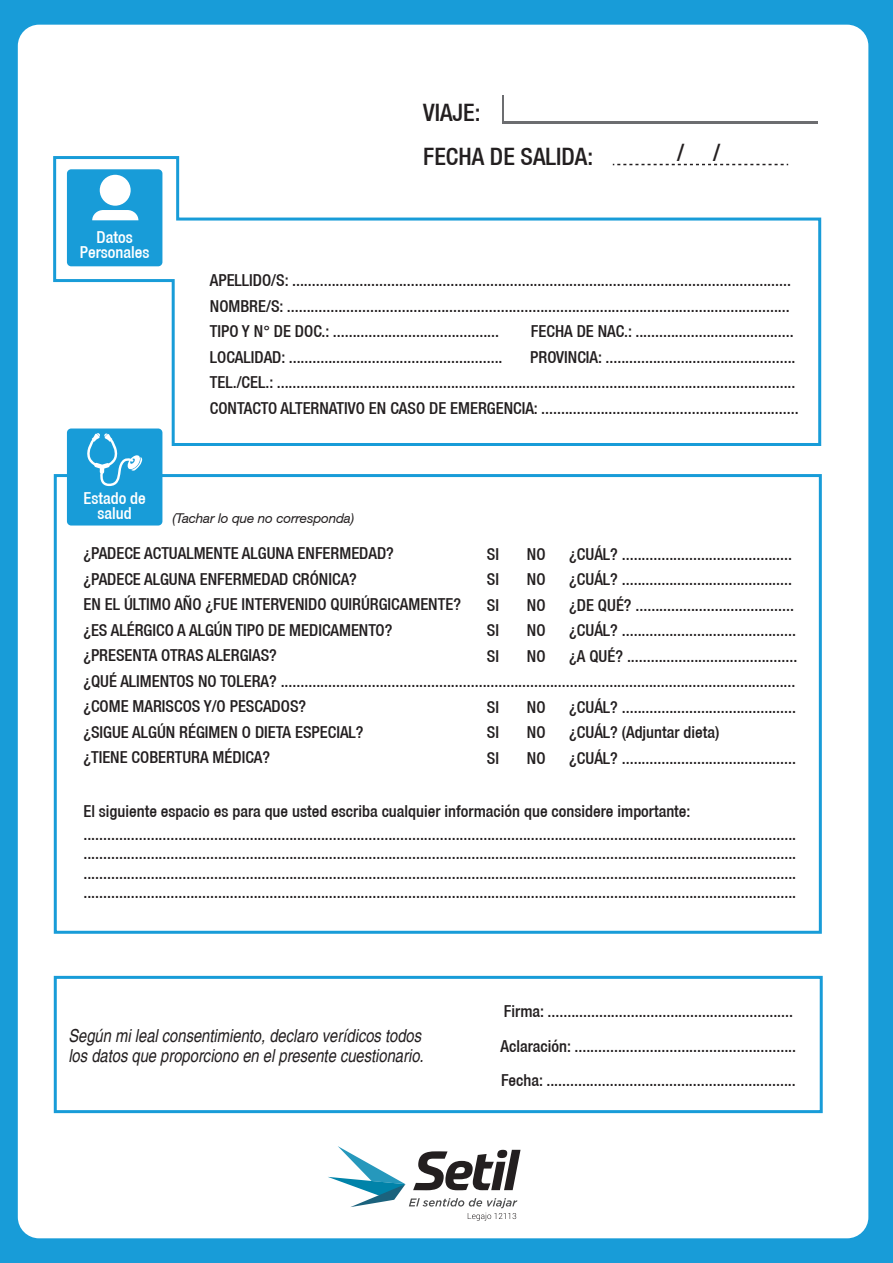
<style>
.page{position:relative;width:893px;height:1263px;background:#189cd8}
.page>*{position:absolute;margin:0;border:0;box-sizing:border-box;transform-origin:0 0}
.t1{font:500 condensed 24px "Helvetica 67";color:#231f20}
.t2{font:italic condensed 18px/19.5px "Helvetica";color:#231f20}
.t3{font:500 condensed 16.5px/25.5px "Helvetica 67";color:#231f20}
.t4{font:500 condensed 16.5px/15px "Helvetica 67";color:#fff;text-align:center}
.t5{font:italic 13.5px "Helvetica 56";letter-spacing:-.01em;color:#231f20}
</style>
<div class="page">
<div style="left:18px;top:25px;width:850px;height:1213px;background:#fff;border-radius:21px"></div>
<div style="left:54px;top:474px;width:768px;height:460px;border:3px solid #189cd8"></div>
<div style="left:67px;top:428px;width:95px;height:97px;background:#189cd8;border-radius:4px"></div>
<svg style="left:53px;top:156px;width:769px;height:291px"></svg>
<div style="left:503px;top:95px;width:315px;height:29px;background:#6c6d70"></div>
<div style="left:505px;top:93px;width:315px;height:28px;background:#fff"></div>
<svg style="left:613px;top:164px;width:175px;height:1px"></svg>
<div style="left:54px;top:976px;width:769px;height:137px;border:3px solid #189cd8"></div>
<svg style="left:85px;top:433px;width:57px;height:53px"></svg>
<div style="left:67px;top:169px;width:95px;height:97px;background:#189cd8;border-radius:4px"></div>
<div style="left:100px;top:175px;width:31px;height:31px;background:#fff;border-radius:50%"></div>
<svg style="left:92px;top:210px;width:46px;height:10px"></svg>
<svg style="left:328px;top:1146px;width:192px;height:75px"></svg>
<h1 class="t1" style="left:423px;top:98px;width:59px">VIAJE:</h1>
<p class="t4" style="left:80px;top:229px;width:71px">Datos<br>Personales</p>
<h1 class="t1" style="left:423px;top:142px;width:171px">FECHA DE SALIDA:</h1>
<h1 class="t1" style="left:677px;top:138px;width:45px">/ /</h1>
<p class="t3" style="left:210px;top:267px;width:583px;text-align:justify">APELLIDO/S: ..............................................................................................................................<br>NOMBRE/S: ...............................................................................................................................<br>TIPO Y N° DE DOC.: ..........................................</p>
<p class="t3" style="left:531px;top:318px;width:264px">FECHA DE NAC.: ........................................</p>
<p class="t3" style="left:210px;top:344px;width:590px;text-indent:320px">PROVINCIA: ................................................<br>TEL./CEL.: ...................................................................................................................................<br>CONTACTO ALTERNATIVO EN CASO DE EMERGENCIA: .................................................................</p>
<p class="t3" style="left:210px;top:344px;width:294px">LOCALIDAD: ......................................................</p>
<p class="t4" style="left:84px;top:490px;width:64px">Estado de salud</p>
<p class="t5" style="left:172px;top:510px;width:183px">(Tachar lo que no corresponda)</p>
<p class="t3" style="left:487px;top:541px;width:14px">SI</p>
<p class="t3" style="left:527px;top:541px;width:20px">NO</p>
<p class="t3" style="left:569px;top:541px;width:224px">¿CUÁL? ...........................................</p>
<p class="t3" style="left:487px;top:566px;width:14px">SI</p>
<p class="t3" style="left:527px;top:566px;width:20px">NO</p>
<p class="t3" style="left:569px;top:566px;width:224px">¿CUÁL? ...........................................</p>
<p class="t3" style="left:487px;top:592px;width:14px">SI</p>
<p class="t3" style="left:527px;top:592px;width:20px">NO</p>
<p class="t3" style="left:569px;top:592px;width:226px">¿DE QUÉ? ........................................</p>
<p class="t3" style="left:487px;top:617px;width:14px">SI</p>
<p class="t3" style="left:527px;top:617px;width:20px">NO</p>
<p class="t3" style="left:569px;top:617px;width:228px">¿CUÁL? ............................................</p>
<p class="t3" style="left:487px;top:643px;width:14px">SI</p>
<p class="t3" style="left:527px;top:643px;width:20px">NO</p>
<p class="t3" style="left:569px;top:643px;width:230px">¿A QUÉ? ...........................................</p>
<p class="t3" style="left:487px;top:694px;width:14px">SI</p>
<p class="t3" style="left:527px;top:694px;width:20px">NO</p>
<p class="t3" style="left:569px;top:694px;width:228px">¿CUÁL? ............................................</p>
<p class="t3" style="left:487px;top:719px;width:14px">SI</p>
<p class="t3" style="left:527px;top:719px;width:20px">NO</p>
<p class="t3" style="left:569px;top:719px;width:151px">¿CUÁL? (Adjuntar dieta)</p>
<p class="t3" style="left:487px;top:745px;width:14px">SI</p>
<p class="t3" style="left:527px;top:745px;width:20px">NO</p>
<p class="t3" style="left:569px;top:745px;width:228px">¿CUÁL? ............................................</p>
<p class="t3" style="left:83px;top:540px;width:714px">¿PADECE ACTUALMENTE ALGUNA ENFERMEDAD?<br>¿PADECE ALGUNA ENFERMEDAD CRÓNICA?<br>EN EL ÚLTIMO AÑO ¿FUE INTERVENIDO QUIRÚRGICAMENTE?<br>¿ES ALÉRGICO A ALGÚN TIPO DE MEDICAMENTO?<br>¿PRESENTA OTRAS ALERGIAS?<br>¿QUÉ ALIMENTOS NO TOLERA? .................................................................................................................................. ¿COME MARISCOS Y/O PESCADOS?<br>¿SIGUE ALGÚN RÉGIMEN O DIETA ESPECIAL?<br>¿TIENE COBERTURA MÉDICA?</p>
<p class="t3" style="left:83px;top:800px;width:714px;line-height:22.5px">El siguiente espacio es para que usted escriba cualquier información que considere importante: ....................................................................................................................................................................................</p>
<p class="t3" style="left:83px;top:843px;width:714px;line-height:19.5px;text-align:justify">.................................................................................................................................................................................... .................................................................................................................................................................................... ....................................................................................................................................................................................</p>
<p class="t2" style="left:68px;top:1026px;width:357px">Según mi leal consentimiento, declaro verídicos todos los datos que proporciono en el presente cuestionario.</p>
<p class="t3" style="left:501px;top:994px;width:297px;line-height:34.5px">Firma: ..............................................................<br>Aclaración: ........................................................<br>Fecha: ...............................................................</p>
</div>
